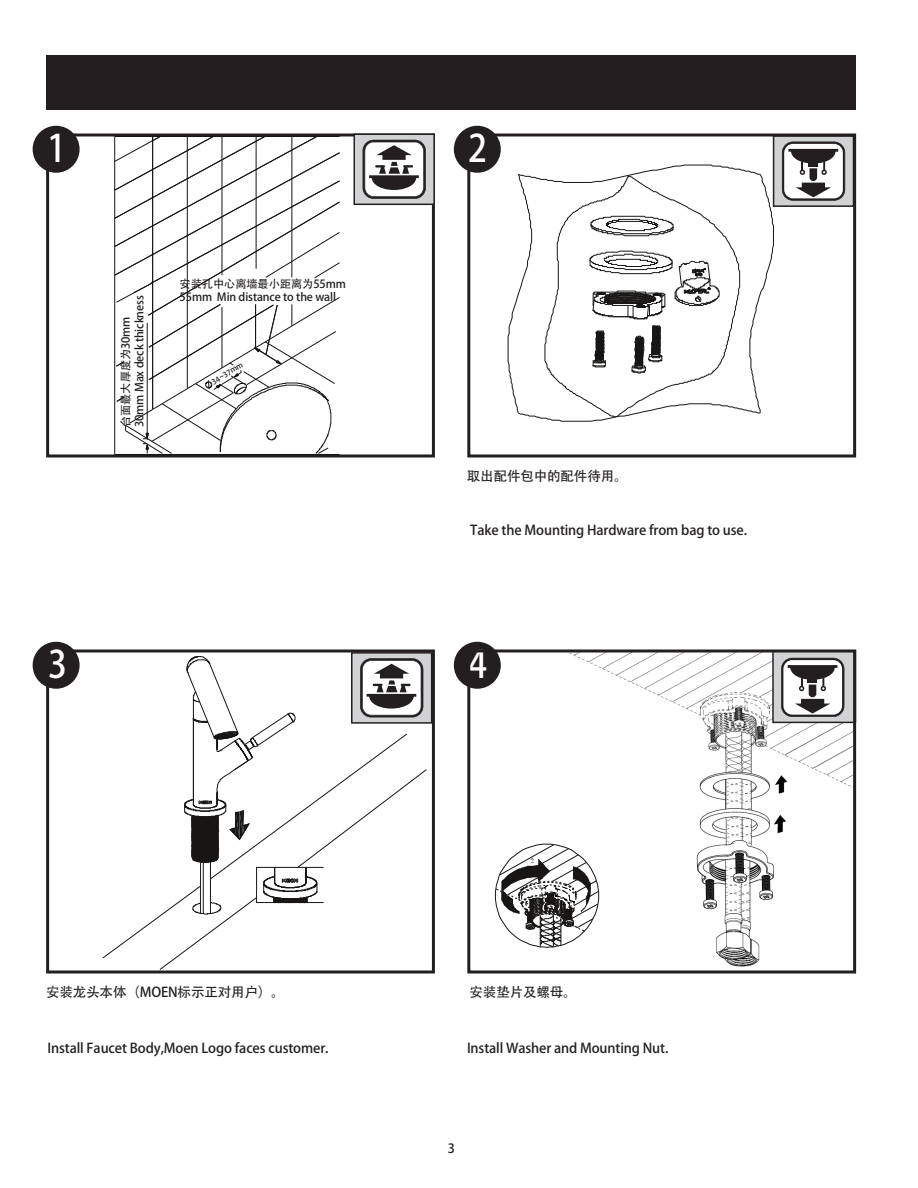
<style>
.page{position:relative;width:918px;height:1188px;background:#fff}
.page>*{position:absolute;margin:0;border:0;box-sizing:border-box;transform-origin:0 0}
.t1{font:37.5px "DIN Pro Regular G Bpc EUC H";color:#fff;scale:.9 1}
.t2{font:13.5px "DIN Pro Regular G Bpc EUC H";letter-spacing:-.01em;color:#231f20}
.t3{font:13.5px "FZLTXHK G Bpc EUC H";letter-spacing:-.01em;color:#231f20}
.t4{font:12.75px "DIN Pro Regular G Bpc EUC H";color:#231f20}
.t5{font:11.25px/13.5px "FZLTXHK G Bpc EUC H";letter-spacing:-.01em;color:#231f20}
.t6{font:11.25px "DIN Pro Regular G Bpc EUC H";letter-spacing:-.01em;color:#231f20}
.t7{font:7.5px "DIN Pro Regular G Bpc EUC H";color:#231f20}
</style>
<div class="page">
<div style="left:46px;top:55px;width:810px;height:55px;background:#231f20"></div>
<svg style="left:45px;top:133px;width:390px;height:325px"></svg>
<svg style="left:45px;top:649px;width:390px;height:325px"></svg>
<svg style="left:466px;top:133px;width:391px;height:325px"></svg>
<div style="left:33px;top:126px;width:47px;height:47px;background:#231f20;border-radius:50%"></div>
<div style="left:33px;top:642px;width:47px;height:47px;background:#231f20;border-radius:50%"></div>
<div style="left:454px;top:126px;width:47px;height:47px;background:#231f20;border-radius:50%"></div>
<div style="left:454px;top:642px;width:47px;height:47px;background:#231f20;border-radius:50%"></div>
<div style="left:354px;top:134px;width:80px;height:70px;background:#d1d2d4"></div>
<svg style="left:363px;top:140px;width:63px;height:59px;background:#a19f9f"></svg>
<div style="left:354px;top:134px;width:81px;height:71px;border:2px solid #231f20"></div>
<svg style="left:508px;top:165px;width:266px;height:256px"></svg>
<div style="left:352px;top:653px;width:80px;height:70px;background:#d1d2d4"></div>
<div style="left:351px;top:652px;width:81px;height:72px;border:2px solid #231f20"></div>
<svg style="left:103px;top:656px;width:324px;height:314px"></svg>
<svg style="left:466px;top:648px;width:391px;height:326px"></svg>
<hr style="left:115px;top:454px;width:225px;height:1px;background:#171615">
<svg style="left:114px;top:136px;width:226px;height:318px"></svg>
<div style="left:774px;top:136px;width:80px;height:70px;background:#d1d2d4"></div>
<svg style="left:782px;top:142px;width:63px;height:59px;background:#a4a3a3"></svg>
<div style="left:773px;top:135px;width:81px;height:72px;border:2px solid #231f20"></div>
<h1 class="t1" style="left:47px;top:126px;width:23px">1</h1>
<p class="t5" style="left:119px;top:427px;width:133px;rotate:-90deg">台面最大厚度为30mm<br>30mm Max deck thickness</p>
<p class="t5" style="left:180px;top:277px;width:168px">安装孔中心离墙最小距离为55mm</p>
<p class="t6" style="left:180px;top:291px;width:158px">55mm Min distance to the wall</p>
<p class="t7" style="left:210px;top:379px;width:37px;rotate:-32deg">34~37mm</p>
<h1 class="t1" style="left:48px;top:642px;width:23px">3</h1>
<h1 class="t1" style="left:468px;top:126px;width:23px">2</h1>
<p class="t3" style="left:467px;top:468px;width:162px">取出配件包中的配件待用。</p>
<p class="t2" style="left:470px;top:522px;width:278px">Take the Mounting Hardware from bag to use.</p>
<h1 class="t1" style="left:468px;top:642px;width:23px">4</h1>
<p class="t3" style="left:46px;top:984px;width:240px">安装龙头本体（MOEN标示正对用户）。</p>
<p class="t2" style="left:48px;top:1040px;width:282px">Install Faucet Body,Moen Logo faces customer.</p>
<p class="t3" style="left:470px;top:984px;width:109px">安装垫片及螺母。</p>
<p class="t2" style="left:467px;top:1040px;width:203px">Install Washer and Mounting Nut.</p>
<p class="t4" style="left:448px;top:1141px;width:9px">3</p>
</div>
